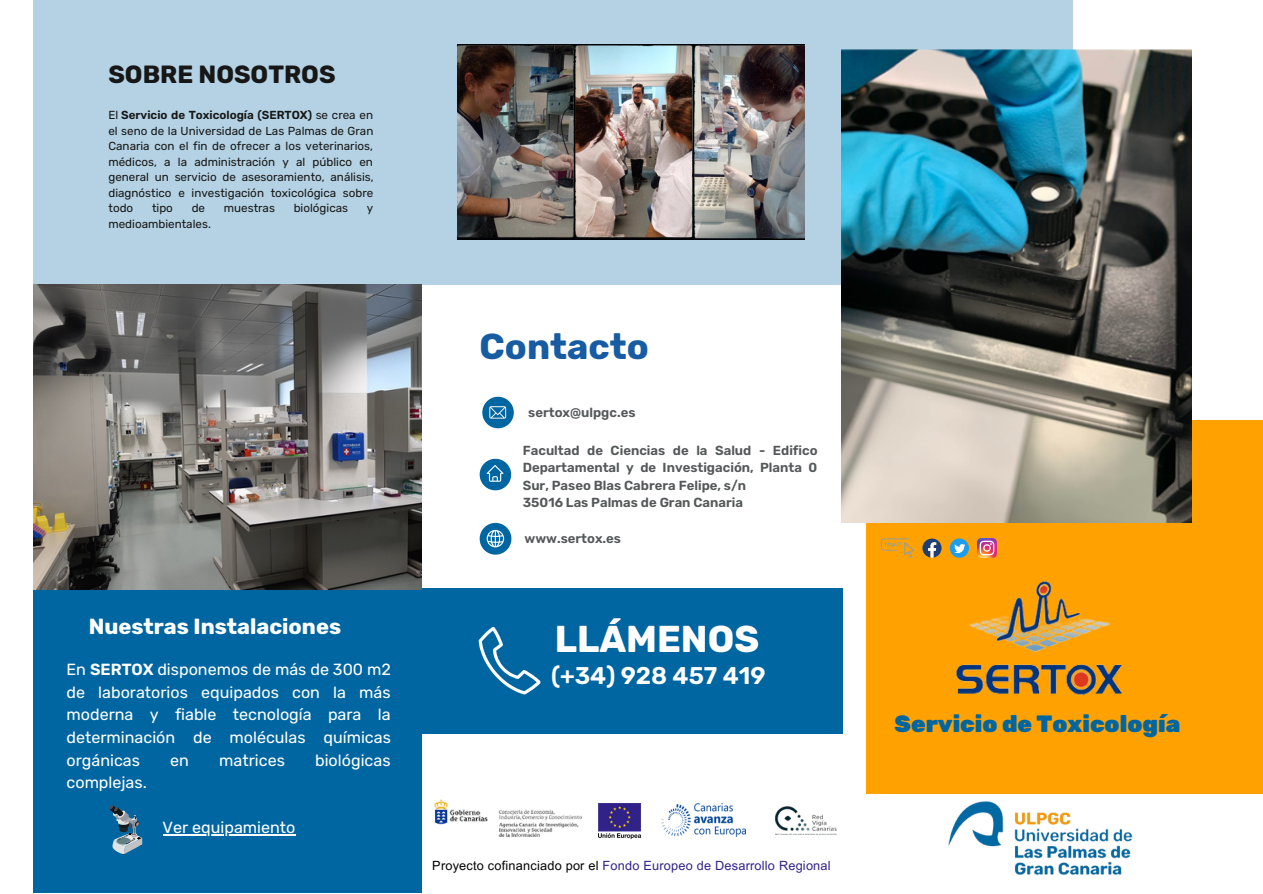
<style>
.page{position:relative;width:1263px;height:894px;background:#fff}
.page>*{position:absolute;margin:0;border:0;box-sizing:border-box;transform-origin:0 0}
.t1{font:700 37.2px "Rubik";color:#fff}
.t2{font:700 35.85px "Rubik";color:#175ca3}
.t3{font:700 24.75px "Rubik";color:#171717}
.t4{font:600 24.15px "Rubik";color:#fff}
.t5{font:900 23.55px "Rubik";color:#0066a1}
.t6{font:700 21.75px "Rubik";color:#fff}
.t7{font:16.05px/22.5px "Rubik";color:#fff;text-align:justify}
.t8{font:600 13.2px/17.5px "Rubik";color:#545859;text-align:justify}
.t9{font:12.75px "Arial MT Pro";letter-spacing:.02em;color:#312287}
.t10{font:11.7px/15.5px "Rubik";color:#171717;text-align:justify}
.s1{font-weight:600}
.s2{color:#000}
</style>
<div class="page">
<div style="left:34px;top:0;width:1039px;height:284px;background:#b4d2e3"></div>
<div style="left:34px;top:589px;width:388px;height:303px;background:#0066a1"></div>
<div style="left:866px;top:420px;width:396px;height:373px;background:#ffa100"></div>
<img style="left:841px;top:49px;width:350px;height:473px">
<img style="left:34px;top:284px;width:388px;height:305px">
<div style="left:422px;top:588px;width:420px;height:145px;background:#0066a1"></div>
<svg style="left:480px;top:458px;width:31px;height:32px"></svg>
<svg style="left:479px;top:627px;width:61px;height:67px"></svg>
<svg style="left:482px;top:396px;width:32px;height:32px"></svg>
<svg style="left:480px;top:522px;width:31px;height:32px"></svg>
<img style="left:458px;top:45px;width:347px;height:195px">
<svg style="left:922px;top:538px;width:19px;height:19px"></svg>
<svg style="left:881px;top:538px;width:33px;height:19px"></svg>
<img style="left:956px;top:581px;width:166px;height:115px">
<img style="left:924px;top:793px;width:231px;height:82px">
<svg style="left:950px;top:538px;width:19px;height:19px"></svg>
<img style="left:977px;top:538px;width:19px;height:19px">
<hr style="left:163px;top:833px;width:132px;height:2px;background:#fff">
<img style="left:599px;top:803px;width:41px;height:34px">
<img style="left:661px;top:803px;width:85px;height:32px">
<img style="left:434px;top:799px;width:148px;height:37px">
<img style="left:776px;top:806px;width:61px;height:28px">
<svg style="left:109px;top:805px;width:33px;height:49px"></svg>
<p class="t3" style="left:108px;top:60px;width:229px">SOBRE NOSOTROS</p>
<p class="t10" style="left:108px;top:107px;width:267px">El <span class="s1">Servicio de Toxicología (SERTOX)</span> se crea en el seno de la Universidad de Las Palmas de Gran Canaria con el fin de ofrecer a los veterinarios, médicos, a la administración y al público en general un servicio de asesoramiento, análisis, diagnóstico e investigación toxicológica sobre todo</p>
<p class="t10" style="left:152px;top:200px;width:22px">tipo</p>
<p class="t10" style="left:192px;top:200px;width:15px">de</p>
<p class="t10" style="left:224px;top:200px;width:53px">muestras</p>
<p class="t10" style="left:294px;top:200px;width:56px">biológicas</p>
<p class="t10" style="left:367px;top:200px;width:8px">y</p>
<p class="t10" style="left:108px;top:216px;width:104px">medioambientales.</p>
<p class="t6" style="left:89px;top:613px;width:254px">Nuestras Instalaciones</p>
<p class="t7" style="left:67px;top:658px;width:326px">En <span class="s1">SERTOX</span> disponemos de más de 300 m2 de laboratorios equipados con la más moderna y fiable tecnología para la determinación de moléculas químicas orgánicas</p>
<p class="t7" style="left:170px;top:748px;width:20px">en</p>
<p class="t7" style="left:219px;top:748px;width:67px">matrices</p>
<p class="t7" style="left:315px;top:748px;width:77px">biológicas</p>
<p class="t7" style="left:67px;top:771px;width:82px">complejas.</p>
<p class="t7" style="left:163px;top:816px;width:134px">Ver equipamiento</p>
<p class="t2" style="left:480px;top:325px;width:171px">Contacto</p>
<p class="t8" style="left:528px;top:403px;width:109px">sertox@ulpgc.es</p>
<p class="t8" style="left:523px;top:441px;width:296px">Facultad de Ciencias de la Salud - Edifico Departamental y de Investigación, Planta 0<br>Sur, Paseo Blas Cabrera Felipe, s/n</p>
<p class="t8" style="left:523px;top:494px;width:222px">35016 Las Palmas de Gran Canaria</p>
<p class="t8" style="left:524px;top:529px;width:98px">www.sertox.es</p>
<p class="t1" style="left:555px;top:617px;width:206px">LLÁMENOS</p>
<p class="t4" style="left:551px;top:661px;width:216px">(+34) 928 457 419</p>
<p class="t9" style="left:432px;top:860px;width:400px"><span class="s2">Proyecto cofinanciado por el</span> Fondo Europeo de Desarrollo Regional</p>
<p class="t5" style="left:895px;top:710px;width:287px">Servicio de Toxicología</p>
</div>
